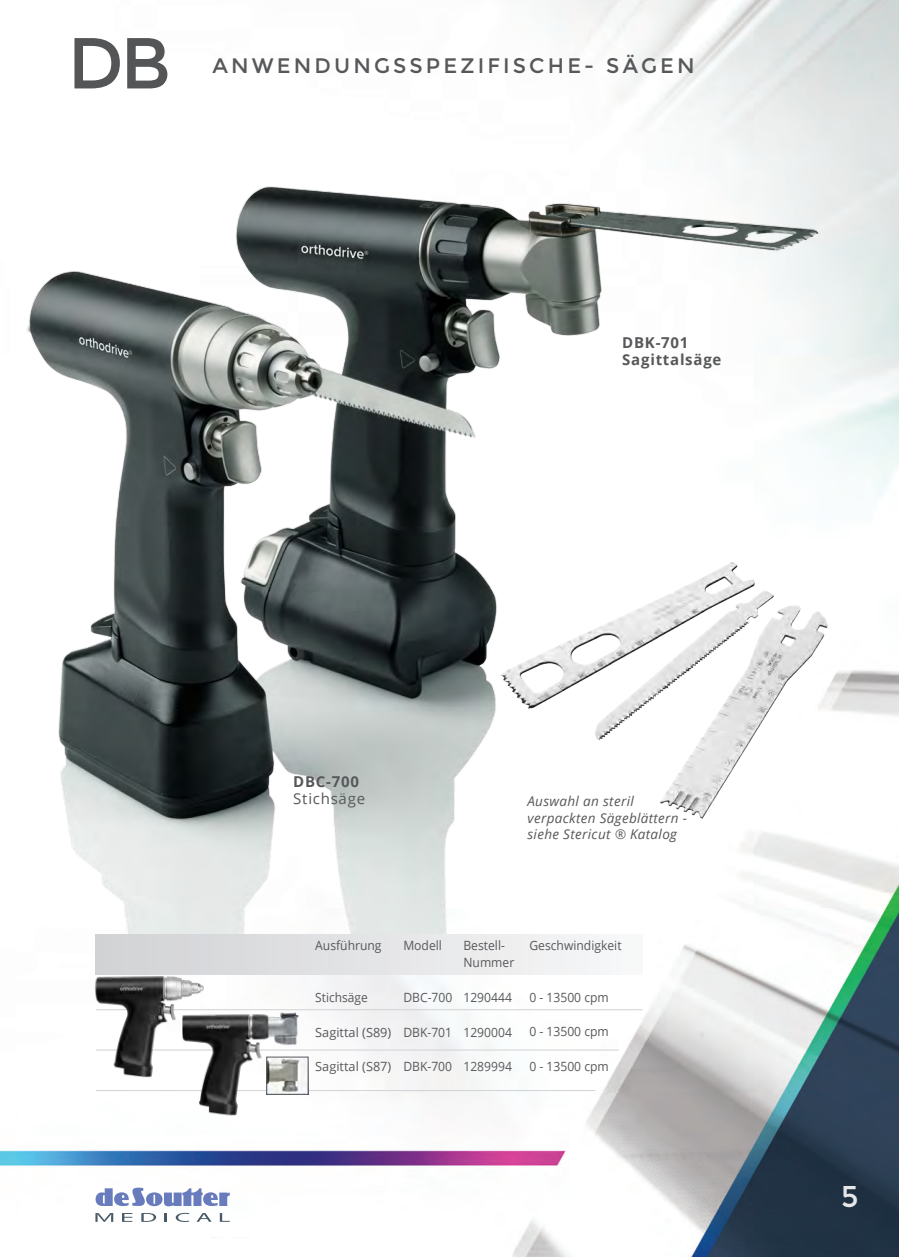
<style>
.page{position:relative;width:899px;height:1257px;background:#fff}
.page>*{position:absolute;margin:0;border:0;box-sizing:border-box;transform-origin:0 0}
.t1{font:72px "Montserrat";color:#545557}
.t2{font:30px "Montserrat";color:#e6e7e9}
.t3{font:21px "Montserrat";letter-spacing:.15em;color:#57585a}
.t4{font:700 15px "Open Sans";letter-spacing:.05em;color:#57585a}
.t5{font:15px "Open Sans";letter-spacing:.05em;color:#57585a}
.t6{font:italic 13.5px "Open Sans";letter-spacing:.025em;color:#57585a}
.t7{font:12.75px "Open Sans";color:#57585a;scale:.95 1}
.t8{font:12.75px "Open Sans";color:#57585a}
.t9{font:12.75px "Open Sans";color:#57585a;scale:.94 1}
</style>
<div class="page">
<img style="left:0;top:0;width:899px;height:1256px">
<img style="left:0;top:159px;width:848px;height:783px">
<img style="left:489px;top:546px;width:378px;height:311px">
<div style="left:96px;top:933px;width:546px;height:41px;background:linear-gradient(to right,#d0d1d4,#f8f8f9)"></div>
<hr style="left:96px;top:1049px;width:523px;height:1px;background:#d1d2d4">
<hr style="left:96px;top:1009px;width:546px;height:1px;background:#d1d2d4">
<hr style="left:96px;top:1090px;width:499px;height:1px;background:#d1d2d4">
<svg style="left:96px;top:1187px;width:134px;height:19px"></svg>
<svg style="left:141px;top:1212px;width:15px;height:9px"></svg>
<svg style="left:165px;top:1212px;width:2px;height:9px"></svg>
<svg style="left:176px;top:1212px;width:13px;height:9px"></svg>
<svg style="left:197px;top:1212px;width:15px;height:9px"></svg>
<svg style="left:220px;top:1212px;width:10px;height:9px"></svg>
<svg style="left:95px;top:1212px;width:18px;height:9px"></svg>
<svg style="left:122px;top:1212px;width:10px;height:9px"></svg>
<img style="left:305px;top:1058px;width:1px;height:34px">
<img style="left:182px;top:1010px;width:123px;height:109px">
<img style="left:89px;top:968px;width:119px;height:113px">
<p class="t1" style="left:68px;top:21px;width:105px">DB</p>
<p class="t3" style="left:212px;top:53px;width:484px">ANWENDUNGSSPEZIFISCHE- SÄGEN</p>
<p class="t4" style="left:622px;top:332px;width:68px">DBK-701</p>
<p class="t4" style="left:622px;top:349px;width:101px">Sagittalsäge</p>
<p class="t4" style="left:293px;top:770px;width:67px">DBC-700</p>
<p class="t5" style="left:293px;top:787px;width:73px">Stichsäge</p>
<p class="t6" style="left:527px;top:792px;width:108px">Auswahl an steril</p>
<p class="t6" style="left:527px;top:808px;width:161px">verpackten Sägeblättern -</p>
<p class="t6" style="left:527px;top:824px;width:151px">siehe Stericut ® Katalog</p>
<p class="t7" style="left:315px;top:936px;width:71px">Ausführung</p>
<p class="t9" style="left:315px;top:988px;width:57px">Stichsäge</p>
<p class="t8" style="left:315px;top:1022px;width:78px">Sagittal (S89)</p>
<p class="t8" style="left:315px;top:1057px;width:78px">Sagittal (S87)</p>
<p class="t7" style="left:403px;top:936px;width:42px">Modell</p>
<p class="t7" style="left:403px;top:988px;width:53px">DBC-700</p>
<p class="t7" style="left:403px;top:1022px;width:53px">DBK-701</p>
<p class="t7" style="left:403px;top:1057px;width:53px">DBK-700</p>
<p class="t7" style="left:463px;top:936px;width:45px">Bestell-</p>
<p class="t7" style="left:463px;top:953px;width:55px">Nummer</p>
<p class="t7" style="left:463px;top:988px;width:53px">1290444</p>
<p class="t7" style="left:463px;top:1022px;width:53px">1290004</p>
<p class="t7" style="left:463px;top:1057px;width:53px">1289994</p>
<p class="t7" style="left:529px;top:936px;width:98px">Geschwindigkeit</p>
<p class="t7" style="left:529px;top:988px;width:85px">0 - 13500 cpm</p>
<p class="t7" style="left:529px;top:1022px;width:85px">0 - 13500 cpm</p>
<p class="t7" style="left:529px;top:1057px;width:85px">0 - 13500 cpm</p>
<p class="t2" style="left:841px;top:1178px;width:19px">5</p>
</div>
